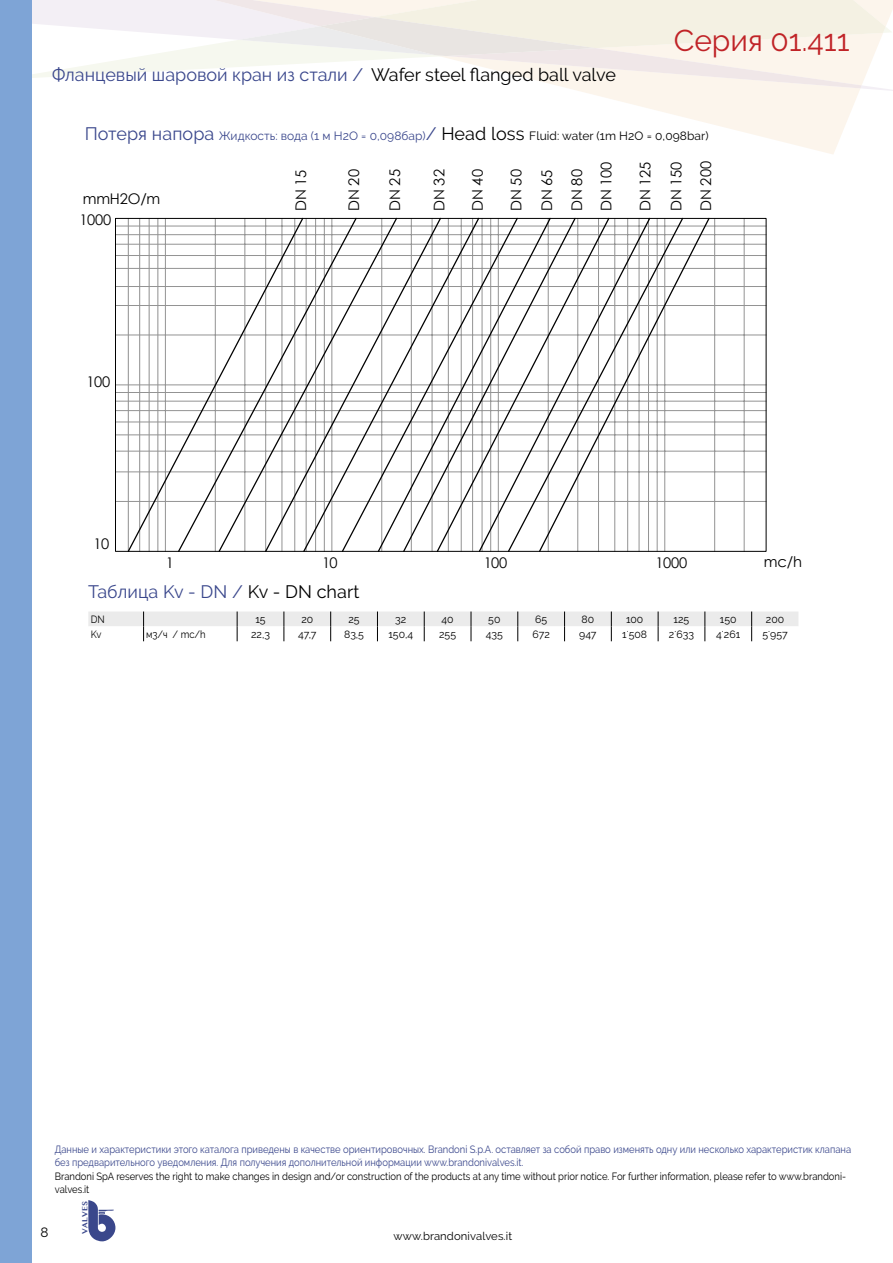
<style>
.page{position:relative;width:893px;height:1263px;background:#fff}
.page>*{position:absolute;margin:0;border:0;box-sizing:border-box;transform-origin:0 0}
.t1{font:30px "Raleway";color:#c02327}
.t2{font:18px "Raleway";color:#3a478c}
.t3{font:14.7px/29.4px "Century Gothic";letter-spacing:-.02em;color:#000}
.t4{font:13.5px "Raleway";color:#000}
.t5{font:12px "Raleway";letter-spacing:.005em;color:#3a478c}
.t6{font:11.25px "Raleway";letter-spacing:.01em;color:#000}
.t7{font:10.5px/13.5px "Raleway";color:#3a478c;scale:.9 1}
.t8{font:10.5px/13.5px "Raleway";color:#000;scale:.9 1}
.t9{font:10.5px "Raleway";color:#000}
.t10{font:700 7.8px "Lao MN";color:#3a478b}
.s1{color:#000}
.s2{font-size:18px}
.s3{font-size:18px;color:#000}
</style>
<div class="page">
<svg style="left:585px;top:92px;width:274px;height:62px;fill:#fcf5ec"></svg>
<svg style="left:32px;top:0;width:861px;height:92px"></svg>
<svg style="left:165px;top:0;width:697px;height:88px"></svg>
<svg style="left:239px;top:0;width:647px;height:56px;background:#f3efe6"></svg>
<svg style="left:88px;top:1200px;width:27px;height:41px"></svg>
<div style="left:0;top:0;width:32px;height:1263px;background:#7ea4d6"></div>
<hr style="left:115px;top:385px;width:651px;height:1px;background:#939393">
<hr style="left:115px;top:226px;width:651px;height:1px;background:#939393">
<hr style="left:115px;top:234px;width:651px;height:1px;background:#939393">
<hr style="left:115px;top:305px;width:651px;height:1px;background:#939393">
<hr style="left:115px;top:335px;width:651px;height:1px;background:#939393">
<hr style="left:115px;top:286px;width:651px;height:1px;background:#939393">
<hr style="left:115px;top:268px;width:651px;height:1px;background:#939393">
<hr style="left:115px;top:255px;width:651px;height:1px;background:#939393">
<hr style="left:115px;top:244px;width:651px;height:1px;background:#939393">
<hr style="left:115px;top:392px;width:651px;height:1px;background:#939393">
<hr style="left:115px;top:410px;width:651px;height:1px;background:#939393">
<hr style="left:115px;top:435px;width:651px;height:1px;background:#939393">
<hr style="left:115px;top:451px;width:651px;height:1px;background:#939393">
<hr style="left:115px;top:501px;width:651px;height:1px;background:#939393">
<hr style="left:115px;top:472px;width:651px;height:1px;background:#939393">
<hr style="left:115px;top:422px;width:651px;height:1px;background:#939393">
<hr style="left:115px;top:401px;width:651px;height:1px;background:#939393">
<hr style="left:714px;top:218px;width:1px;height:333px;background:#939393">
<hr style="left:744px;top:218px;width:1px;height:333px;background:#939393">
<svg style="left:127px;top:217px;width:584px;height:335px"></svg>
<svg style="left:88px;top:611px;width:710px;height:30px"></svg>
<h2 class="t2" style="left:52px;top:64px;width:565px">Фланцевый шаровой кран из стали / <span class="s1">Wafer steel flanged ball valve</span></h2>
<h1 class="t1" style="left:674px;top:23px;width:177px">Серия 01.411</h1>
<p class="t5" style="left:85px;top:129px;width:625px"><span class="s2">Потеря напора</span> Жидкость: вода (1 м H2O = 0,098бар)<span class="s2">/</span> <span class="s3">Head loss</span> <span class="s1">Fluid: water (1m H2O = 0,098bar)</span></p>
<h3 class="t3" style="left:691px;top:211px;width:51px;rotate:-90deg">DN 200</h3>
<h3 class="t3" style="left:339px;top:211px;width:43px;rotate:-90deg">DN 20</h3>
<h3 class="t3" style="left:380px;top:211px;width:43px;rotate:-90deg">DN 25</h3>
<h3 class="t3" style="left:424px;top:211px;width:43px;rotate:-90deg">DN 32</h3>
<h3 class="t3" style="left:462px;top:211px;width:43px;rotate:-90deg">DN 40</h3>
<h3 class="t3" style="left:501px;top:211px;width:43px;rotate:-90deg">DN 50</h3>
<h3 class="t3" style="left:562px;top:211px;width:51px;rotate:-90deg">DN 80<br>DN 100</h3>
<h3 class="t3" style="left:630px;top:211px;width:51px;rotate:-90deg">DN 125</h3>
<h3 class="t3" style="left:532px;top:211px;width:43px;rotate:-90deg">DN 65</h3>
<h3 class="t3" style="left:661px;top:211px;width:51px;rotate:-90deg">DN 150</h3>
<h3 class="t3" style="left:286px;top:211px;width:42px;rotate:-90deg">DN 15</h3>
<h3 class="t3" style="left:83px;top:184px;width:79px">mmH2O/m</h3>
<h3 class="t3" style="left:80px;top:205px;width:33px">1000</h3>
<h3 class="t3" style="left:87px;top:367px;width:25px">100</h3>
<h3 class="t3" style="left:94px;top:529px;width:17px">10</h3>
<h3 class="t3" style="left:166px;top:548px;width:10px">1</h3>
<h3 class="t3" style="left:322px;top:548px;width:17px">10</h3>
<h3 class="t3" style="left:484px;top:548px;width:25px">100</h3>
<h3 class="t3" style="left:655px;top:548px;width:33px">1000</h3>
<h3 class="t3" style="left:764px;top:547px;width:40px">mc/h</h3>
<h2 class="t2" style="left:88px;top:582px;width:273px">Таблица Kv - DN / <span class="s1">Kv - DN chart</span></h2>
<p class="t8" style="left:91px;top:612px;width:17px">DN</p>
<p class="t9" style="left:255px;top:613px;width:12px">15</p>
<p class="t9" style="left:301px;top:613px;width:13px">20</p>
<p class="t9" style="left:348px;top:613px;width:13px">25</p>
<p class="t9" style="left:395px;top:613px;width:13px">32</p>
<p class="t9" style="left:442px;top:613px;width:14px">40</p>
<p class="t9" style="left:488px;top:613px;width:14px">50</p>
<p class="t9" style="left:535px;top:613px;width:14px">65</p>
<p class="t9" style="left:582px;top:613px;width:14px">80</p>
<p class="t9" style="left:626px;top:613px;width:19px">100</p>
<p class="t9" style="left:674px;top:613px;width:17px">125</p>
<p class="t9" style="left:720px;top:613px;width:18px">150</p>
<p class="t9" style="left:766px;top:613px;width:20px">200</p>
<p class="t8" style="left:91px;top:627px;width:14px">Kv</p>
<p class="t8" style="left:146px;top:627px;width:68px">м3/ч / mc/h</p>
<p class="t9" style="left:251px;top:628px;width:20px">22,3</p>
<p class="t9" style="left:298px;top:628px;width:20px">47,7</p>
<p class="t9" style="left:344px;top:628px;width:21px">83,5</p>
<p class="t9" style="left:388px;top:628px;width:26px">150,4</p>
<p class="t9" style="left:439px;top:628px;width:18px">255</p>
<p class="t9" style="left:486px;top:628px;width:19px">435</p>
<p class="t9" style="left:532px;top:628px;width:19px">672</p>
<p class="t9" style="left:579px;top:628px;width:19px">947</p>
<p class="t9" style="left:622px;top:628px;width:26px">1 508</p>
<p class="t9" style="left:627px;top:622px;width:3px">.</p>
<p class="t9" style="left:669px;top:628px;width:27px">2 633</p>
<p class="t9" style="left:674px;top:622px;width:3px">.</p>
<p class="t9" style="left:716px;top:628px;width:26px">4 261</p>
<p class="t9" style="left:722px;top:622px;width:3px">.</p>
<p class="t9" style="left:768px;top:622px;width:3px">.</p>
<p class="t9" style="left:763px;top:628px;width:27px">5 957</p>
<p class="t7" style="left:55px;top:1142px;width:886px">Данные и характеристики этого каталога приведены в качестве ориентировочных. Brandoni S.p.A. оставляет за собой право изменять одну или несколько характеристик клапана без предварительного уведомления. Для получения дополнительной информации www.brandonivalves.it.</p>
<p class="t8" style="left:55px;top:1169px;width:881px">Brandoni SpA reserves the right to make changes in design and/or construction of the products at any time without prior notice. For further information, please refer to www.brandoni&shy;valves.it</p>
<p class="t4" style="left:40px;top:1225px;width:10px">8</p>
<p class="t10" style="left:80px;top:1233px;width:34px;rotate:-90deg">VALVES</p>
<p class="t6" style="left:394px;top:1229px;width:120px">www.brandonivalves.it</p>
</div>
